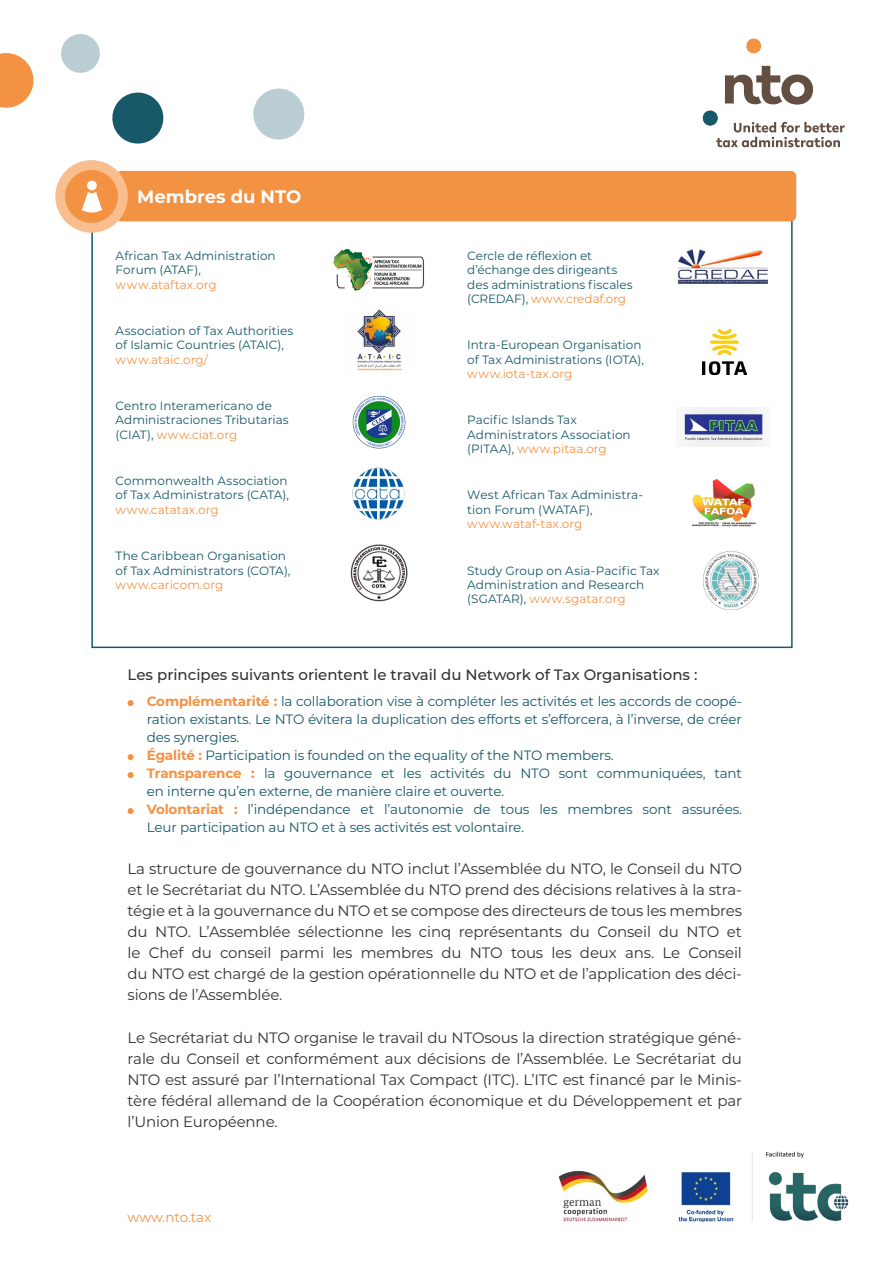
<style>
.page{position:relative;width:893px;height:1263px;background:#fff}
.page>*{position:absolute;margin:0;border:0;box-sizing:border-box;transform-origin:0 0}
.t1{font:700 18px "Montserrat";color:#fff}
.t2{font:15px/21px "Montserrat";letter-spacing:-.01em;color:#333;text-align:justify}
.t3{font:500 15px "Montserrat";color:#333}
.t4{font:13.5px/18px "Montserrat";letter-spacing:-.01em;color:#175869}
.t5{font:13.5px "Montserrat";color:#f39242}
.t6{font:12px/14.4px "Montserrat";color:#175869}
.t7{font:12px "Montserrat";letter-spacing:.005em;color:#f39242}
.s1{color:#f39242}
.s2{font-weight:700;color:#f39242}
</style>
<div class="page">
<svg style="left:128px;top:700px;width:6px;height:6px"></svg>
<svg style="left:128px;top:754px;width:6px;height:6px"></svg>
<svg style="left:128px;top:772px;width:6px;height:6px"></svg>
<svg style="left:128px;top:808px;width:6px;height:6px"></svg>
<div style="left:116px;top:171px;width:680px;height:50px;background:#f39242;border-radius:6px"></div>
<div style="left:55px;top:160px;width:73px;height:73px;background:#f8be8e;border-radius:50%"></div>
<div style="left:65px;top:170px;width:53px;height:53px;background:#f39242;border-radius:50%"></div>
<div style="left:87px;top:181px;width:10px;height:9px;background:#fff;border-radius:50%"></div>
<svg style="left:82px;top:192px;width:20px;height:21px"></svg>
<svg style="left:61px;top:34px;width:39px;height:39px"></svg>
<svg style="left:112px;top:92px;width:52px;height:52px"></svg>
<svg style="left:0;top:53px;width:34px;height:55px"></svg>
<svg style="left:253px;top:88px;width:52px;height:52px"></svg>
<svg style="left:746px;top:39px;width:15px;height:14px"></svg>
<svg style="left:725px;top:66px;width:88px;height:39px"></svg>
<svg style="left:703px;top:111px;width:142px;height:36px"></svg>
<img style="left:558px;top:1151px;width:291px;height:72px">
<img style="left:333px;top:249px;width:91px;height:42px">
<img style="left:357px;top:309px;width:45px;height:62px">
<img style="left:352px;top:396px;width:54px;height:53px">
<img style="left:352px;top:468px;width:53px;height:52px">
<img style="left:350px;top:544px;width:58px;height:58px">
<img style="left:678px;top:249px;width:91px;height:35px">
<img style="left:702px;top:329px;width:45px;height:46px">
<img style="left:684px;top:408px;width:79px;height:39px">
<img style="left:692px;top:480px;width:64px;height:46px">
<img style="left:704px;top:552px;width:55px;height:58px">
<p class="t1" style="left:137px;top:184px;width:166px">Membres du NTO</p>
<p class="t6" style="left:116px;top:248px;width:162px">African Tax Administration<br>Forum (ATAF),</p>
<p class="t7" style="left:116px;top:276px;width:103px">www.ataftax.org</p>
<p class="t6" style="left:116px;top:323px;width:179px">Association of Tax Authorities of Islamic Countries (ATAIC),</p>
<p class="t7" style="left:116px;top:351px;width:94px">www.ataic.org/</p>
<p class="t6" style="left:116px;top:398px;width:175px">Centro Interamericano de<br>Administraciones Tributarias (CIAT), <span class="s1">www.ciat.org</span></p>
<p class="t6" style="left:116px;top:473px;width:175px">Commonwealth Association of Tax Administrators (CATA),</p>
<p class="t7" style="left:116px;top:501px;width:105px">www.catatax.org</p>
<p class="t6" style="left:116px;top:548px;width:176px">The Caribbean Organisation of Tax Administrators (COTA),</p>
<p class="t7" style="left:116px;top:576px;width:109px">www.caricom.org</p>
<p class="t6" style="left:467px;top:248px;width:167px">Cercle de réflexion et d’échange des dirigeants des administrations fiscales (CREDAF), <span class="s1">www.credaf.org</span></p>
<p class="t6" style="left:467px;top:337px;width:178px">Intra-European Organisation of Tax Administrations (IOTA),</p>
<p class="t7" style="left:467px;top:366px;width:107px">www.iota-tax.org</p>
<p class="t6" style="left:467px;top:412px;width:165px">Pacific Islands Tax<br>Administrators Association (PITAA), <span class="s1">www.pitaa.org</span></p>
<p class="t6" style="left:467px;top:488px;width:177px">West African Tax Administra&shy;tion Forum (WATAF),</p>
<p class="t7" style="left:467px;top:516px;width:117px">www.wataf-tax.org</p>
<p class="t6" style="left:467px;top:563px;width:194px">Study Group on Asia-Pacific Tax<br>Administration and Research (SGATAR), <span class="s1">www.sgatar.org</span></p>
<p class="t3" style="left:128px;top:664px;width:571px">Les principes suivants orientent le travail du Network of Tax Organisations :</p>
<p class="t4" style="left:147px;top:692px;width:597px"><span class="s2">Complémentarité :</span> la collaboration vise à compléter les activités et les accords de coopé&shy;ration existants. Le NTO évitera la duplication des efforts et s’efforcera, à l’inverse, de créer des synergies.<br><span class="s2">Égalité :</span> Participation is founded on the equality of the NTO members.<br><span class="s2">Transparence :</span> la gouvernance et les activités du NTO sont communiquées, tant en interne qu’en externe, de manière claire et ouverte.<br><span class="s2">Volontariat :</span> l’indépendance et l’autonomie de tous les membres sont assurées.<br>Leur participation au NTO et à ses activités est volontaire.</p>
<p class="t2" style="left:128px;top:858px;width:616px">La structure de gouvernance du NTO inclut l’Assemblée du NTO, le Conseil du NTO et le Secrétariat du NTO. L’Assemblée du NTO prend des décisions relatives à la stra&shy;tégie et à la gouvernance du NTO et se compose des directeurs de tous les membres du NTO. L’Assemblée sélectionne les cinq représentants du Conseil du NTO et le Chef du conseil parmi les membres du NTO tous les deux ans. Le Conseil du NTO est chargé de la gestion opérationnelle du NTO et de l’application des déci&shy;sions de l’Assemblée.</p>
<p class="t2" style="left:128px;top:1026px;width:616px">Le Secrétariat du NTO organise le travail du NTOsous la direction stratégique géné&shy;rale du Conseil et conformément aux décisions de l’Assemblée. Le Secrétariat du NTO est assuré par l’International Tax Compact (ITC). L’ITC est financé par le Minis&shy;tère fédéral allemand de la Coopération économique et du Développement et par l’Union Européenne.</p>
<p class="t5" style="left:128px;top:1208px;width:85px">www.nto.tax</p>
</div>
